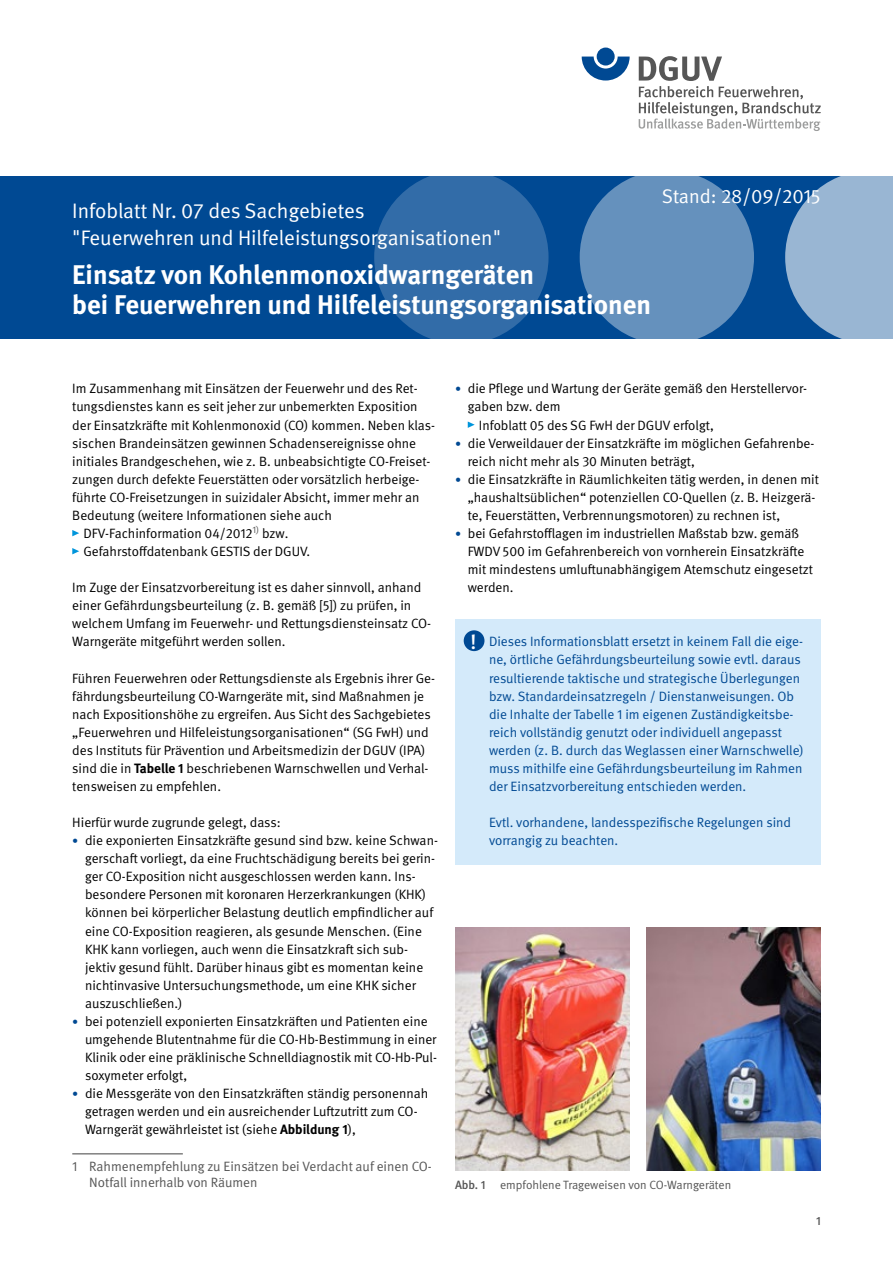
<style>
.page{position:relative;width:893px;height:1263px;background:#fff}
.page>*{position:absolute;margin:0;border:0;box-sizing:border-box;transform-origin:0 0}
.SubTitel{font:700 27px/30px "DGUV Meta";color:#fff}
.SubTitel-2{font:21px/27px "DGUV Meta";color:#fff}
.SubTitel-3{font:19.65px "DGUV Meta";color:#fff}
.FT{font:13.5px/18px "DGUV Meta";color:#000}
.BLAU_SCHATTIERT{font:13.5px/18px "DGUV Meta";color:#004993}
.FN{font:13.5px/16.5px "DGUV Meta";color:#565656}
.t1{font:12px "DGUV Meta";color:#565656}
.t2{font:500 12px "DGUV Meta";color:#565656}
.s1{font-weight:700}
.s2{font-size:12px;color:#004993}
.s3{font-weight:500;font-size:20.7px;color:#fff}
.s4{font-weight:500}
</style>
<div class="page">
<div style="left:0;top:176px;width:893px;height:163px;background:#004993"></div>
<svg style="left:582px;top:57px;width:48px;height:24px"></svg>
<div style="left:597px;top:48px;width:18px;height:18px;background:#004993;border-radius:50%"></div>
<svg style="left:639px;top:56px;width:182px;height:75px"></svg>
<svg style="left:785px;top:176px;width:108px;height:163px"></svg>
<div style="left:580px;top:170px;width:174px;height:174px;background:#6591bd;border-radius:50%"></div>
<div style="left:374px;top:170px;width:175px;height:174px;background:#326ca8;border-radius:50%"></div>
<svg style="left:72px;top:530px;width:7px;height:6px"></svg>
<svg style="left:72px;top:548px;width:7px;height:6px"></svg>
<hr style="left:72px;top:1153px;width:111px;height:1px;background:#565656">
<div style="left:455px;top:619px;width:366px;height:191px;background:#d4eafa"></div>
<div style="left:455px;top:800px;width:366px;height:64px;background:#d4eafa"></div>
<svg style="left:468px;top:421px;width:7px;height:7px"></svg>
<div style="left:464px;top:630px;width:20px;height:21px;background:#004993;border-radius:50%"></div>
<img style="left:646px;top:927px;width:175px;height:243px">
<img style="left:455px;top:927px;width:174px;height:243px">
<p class="SubTitel-2" style="left:72px;top:197px;width:430px">Infoblatt Nr. 07 des Sachgebietes<br>"Feuerwehren und Hilfeleistungsorganisationen"</p>
<p class="SubTitel" style="left:72px;top:260px;width:580px">Einsatz von Kohlenmonoxidwarngeräten<br>bei Feuerwehren und Hilfeleistungsorganisationen</p>
<p class="SubTitel-3" style="left:662px;top:185px;width:160px">Stand: 28/09/2015</p>
<p class="FT" style="left:72px;top:380px;width:347px">Im Zusammenhang mit Einsätzen der Feuerwehr und des Ret-</p>
<p class="FT" style="left:72px;top:398px;width:347px">tungsdienstes kann es seit jeher zur unbemerkten Exposition</p>
<p class="FT" style="left:72px;top:416px;width:364px">der Einsatzkräfte mit Kohlenmonoxid (CO) kommen. Neben klas-</p>
<p class="FT" style="left:72px;top:434px;width:345px">sischen Brandeinsätzen gewinnen Schadensereignisse ohne</p>
<p class="FT" style="left:72px;top:452px;width:360px">initiales Brandgeschehen, wie z. B. unbeabsichtigte CO-Freiset-</p>
<p class="FT" style="left:72px;top:470px;width:349px">zungen durch defekte Feuerstätten oder vorsätzlich herbeige-</p>
<p class="FT" style="left:72px;top:488px;width:349px">führte CO-Freisetzungen in suizidaler Absicht, immer mehr an</p>
<p class="FT" style="left:72px;top:506px;width:261px">Bedeutung (weitere Informationen siehe auch</p>
<p class="FT" style="left:83px;top:525px;width:206px">DFV-Fachinformation 04/2012<sup>1)</sup> bzw.</p>
<p class="FT" style="left:83px;top:543px;width:228px">Gefahrstoffdatenbank GESTIS der DGUV.</p>
<p class="FT" style="left:72px;top:579px;width:360px">Im Zuge der Einsatzvorbereitung ist es daher sinnvoll, anhand einer Gefährdungsbeurteilung (z. B. gemäß [5]) zu prüfen, in welchem Umfang im Feuerwehr- und Rettungsdiensteinsatz CO-Warngeräte mitgeführt werden sollen.</p>
<p class="FT" style="left:72px;top:669px;width:364px">Führen Feuerwehren oder Rettungsdienste als Ergebnis ihrer Ge&shy;fährdungsbeurteilung CO-Warngeräte mit, sind Maßnahmen je nach Expositionshöhe zu ergreifen. Aus Sicht des Sachgebietes „Feuerwehren und Hilfeleistungsorganisationen“ (SG FwH) und des Instituts für Prävention und Arbeitsmedizin der DGUV (IPA) sind die in <span class="s1">Tabelle 1</span> beschriebenen Warnschwellen und Verhal&shy;tensweisen zu empfehlen.</p>
<p class="FT" style="left:72px;top:814px;width:210px">Hierfür wurde zugrunde gelegt, dass:</p>
<p class="FT" style="left:85px;top:832px;width:354px;text-indent:-13px"><span class="s2">•</span> die exponierten Einsatzkräfte gesund sind bzw. keine Schwan&shy;gerschaft vorliegt, da eine Fruchtschädigung bereits bei gerin&shy;ger CO-Exposition nicht ausgeschlossen werden kann. Ins&shy;besondere Personen mit koronaren Herzerkrankungen (KHK) können bei körperlicher Belastung deutlich empfindlicher auf eine CO-Exposition reagieren, als gesunde Menschen. (Eine KHK kann vorliegen, auch wenn die Einsatzkraft sich sub&shy;jektiv gesund fühlt. Darüber hinaus gibt es momentan keine nichtinvasive Untersuchungsmethode, um eine KHK sicher auszuschließen.)</p>
<p class="FT" style="left:85px;top:1012px;width:353px;text-indent:-13px"><span class="s2">•</span> bei potenziell exponierten Einsatzkräften und Patienten eine umgehende Blutentnahme für die CO-Hb-Bestimmung in einer Klinik oder eine präklinische Schnelldiagnostik mit CO-Hb-Pul&shy;soxymeter erfolgt,</p>
<p class="FT" style="left:85px;top:1085px;width:345px;text-indent:-13px"><span class="s2">•</span> die Messgeräte von den Einsatzkräften ständig personennah getragen werden und ein ausreichender Luftzutritt zum CO-<br>Warngerät gewährleistet ist (siehe <span class="s1">Abbildung 1</span>),</p>
<p class="FN" style="left:89px;top:1158px;width:344px;text-indent:-17px">1 Rahmenempfehlung zu Einsätzen bei Verdacht auf einen CO-<br>Notfall innerhalb von Räumen</p>
<p class="FT" style="left:455px;top:380px;width:354px"><span class="s2">•</span> die Pflege und Wartung der Geräte gemäß den Herstellervor-</p>
<p class="FT" style="left:468px;top:398px;width:94px">gaben bzw. dem</p>
<p class="FT" style="left:479px;top:416px;width:237px">Infoblatt 05 des SG FwH der DGUV erfolgt,</p>
<p class="FT" style="left:468px;top:434px;width:348px;text-indent:-13px"><span class="s2">•</span> die Verweildauer der Einsatzkräfte im möglichen Gefahrenbe&shy;reich nicht mehr als 30 Minuten beträgt,</p>
<p class="FT" style="left:468px;top:470px;width:353px;text-indent:-13px"><span class="s2">•</span> die Einsatzkräfte in Räumlichkeiten tätig werden, in denen mit „haushaltsüblichen“ potenziellen CO-Quellen (z. B. Heizgerä&shy;te, Feuerstätten, Verbrennungsmotoren) zu rechnen ist,</p>
<p class="FT" style="left:468px;top:525px;width:347px;text-indent:-13px"><span class="s2">•</span> bei Gefahrstofflagen im industriellen Maßstab bzw. gemäß FWDV 500 im Gefahrenbereich von vornherein Einsatzkräfte mit mindestens umluftunabhängigem Atemschutz eingesetzt werden.</p>
<p class="BLAU_SCHATTIERT" style="left:489px;top:633px;width:316px;text-indent:-19px"><span class="s3">!</span> Dieses Informationsblatt ersetzt in keinem Fall die eige&shy;ne, örtliche Gefährdungsbeurteilung sowie evtl. daraus resultierende taktische und strategische Überlegungen bzw. Standardeinsatzregeln / Dienstanweisungen. Ob die Inhalte der Tabelle 1 im eigenen Zuständigkeitsbe&shy;reich vollständig genutzt oder individuell angepasst werden (z. B. durch das Weglassen einer Warnschwelle) muss mithilfe eine Gefährdungsbeurteilung im Rahmen der Einsatzvorbereitung entschieden werden.</p>
<p class="BLAU_SCHATTIERT" style="left:489px;top:814px;width:304px">Evtl. vorhandene, landesspezifische Regelungen sind vorrangig zu beachten.</p>
<p class="t1" style="left:455px;top:1177px;width:278px"><span class="s4">Abb. 1</span> empfohlene Trageweisen von CO-Warngeräten</p>
<p class="t2" style="left:816px;top:1213px;width:6px">1</p>
</div>
